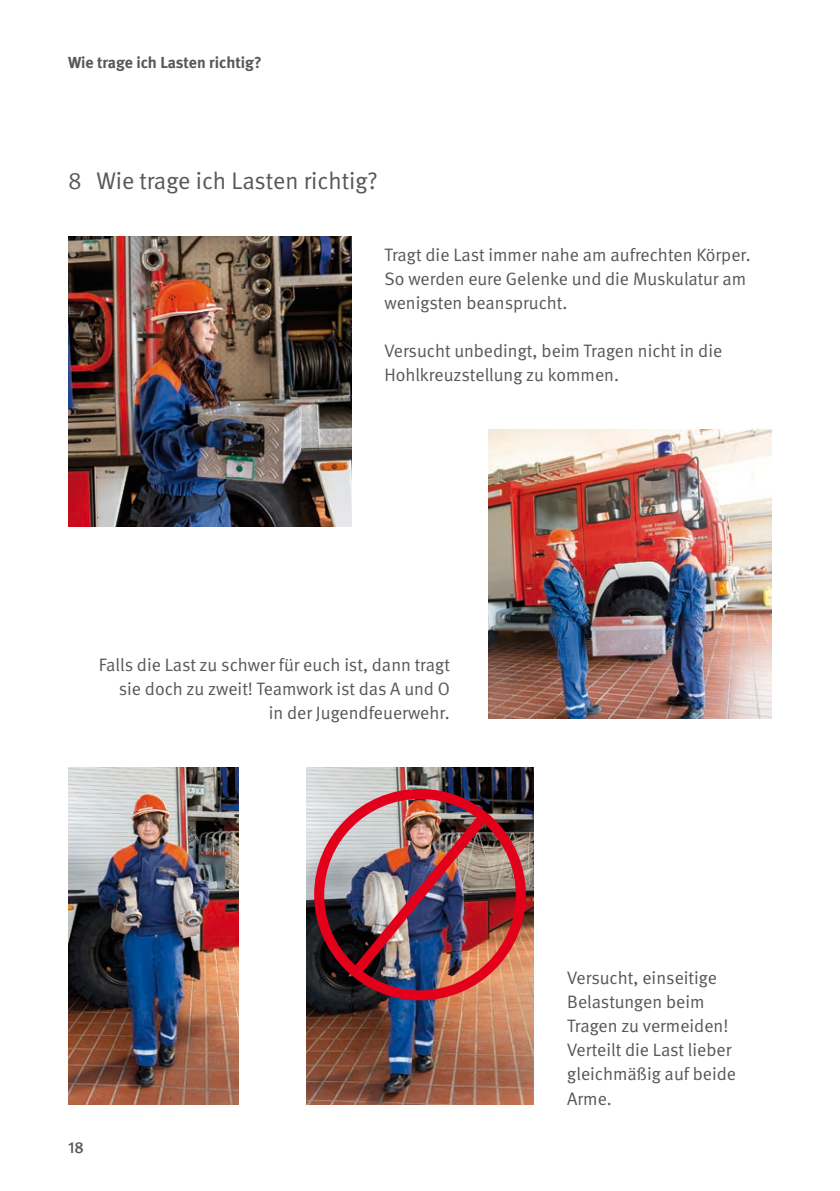
<style>
.page{position:relative;width:840px;height:1191px;background:#fff}
.page>*{position:absolute;margin:0;border:0;box-sizing:border-box;transform-origin:0 0}
.t1{font:24px "DGUV Meta";color:#58585a}
.t2{font:18px/24.2px "DGUV Meta";color:#58585a}
.t3{font:700 16px "DGUV Meta";color:#58585a}
.t4{font:500 16px "DGUV Meta";color:#58585a}
</style>
<div class="page">
<img style="left:68px;top:237px;width:283px;height:289px">
<img style="left:68px;top:767px;width:170px;height:337px">
<img style="left:306px;top:767px;width:227px;height:337px">
<img style="left:488px;top:429px;width:283px;height:290px">
<div style="left:314px;top:789px;width:211px;height:211px;border:10px solid #e2001a;border-radius:50%"></div>
<img style="left:340px;top:802px;width:157px;height:186px">
<p class="t3" style="left:68px;top:53px;width:195px">Wie trage ich Lasten richtig?</p>
<h1 class="t1" style="left:68px;top:166px;width:311px">8 Wie trage ich Lasten richtig?</h1>
<p class="t2" style="left:384px;top:243px;width:367px">Tragt die Last immer nahe am aufrechten Körper.<br>So werden eure Gelenke und die Muskulatur am wenigsten beansprucht.</p>
<p class="t2" style="left:384px;top:339px;width:339px">Versucht unbedingt, beim Tragen nicht in die<br>Hohlkreuzstellung zu kommen.</p>
<p class="t2" style="left:99px;top:653px;width:352px;text-align:right">Falls die Last zu schwer für euch ist, dann tragt sie doch zu zweit! Teamwork ist das A und O<br>in der Jugendfeuerwehr.</p>
<p class="t4" style="left:68px;top:1137px;width:17px">18</p>
<p class="t2" style="left:567px;top:966px;width:170px">Versucht, einseitige<br>Belastungen beim<br>Tragen zu vermeiden!<br>Verteilt die Last lieber gleichmäßig auf beide<br>Arme.</p>
</div>
